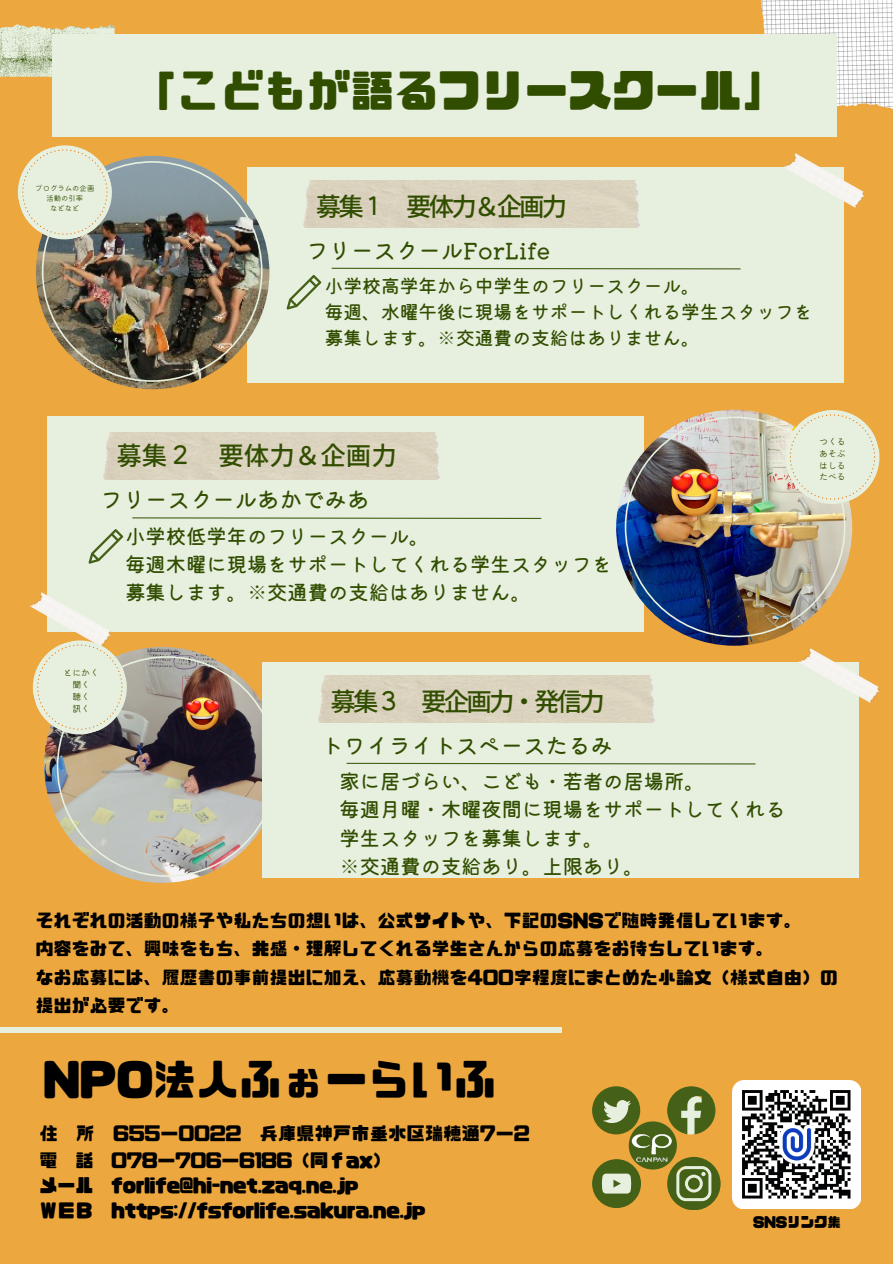
<style>
.page{position:relative;width:893px;height:1264px;background:#fff}
.page>*{position:absolute;margin:0;border:0;box-sizing:border-box;transform-origin:0 0}
.t1{font:43.5px "CP Font";color:#314d00}
.t2{font:42px "CP Font";letter-spacing:.02em;color:#000}
.t3{font:28.5px "CP Font";color:#314d00}
.t4{font:700 25.5px "Bokutachino Gothic 2";letter-spacing:-.115em;color:#314d00}
.t5{font:700 25.5px "Bokutachino Gothic 2";color:#314d00}
.t6{font:500 22.5px "Kiwi Maru";color:#314d00}
.t7{font:500 20.25px/28.2px "Kiwi Maru";color:#314d00}
.t8{font:500 18.75px "Kiwi Maru";color:#314d00}
.t9{font:18px "CP Font";color:#000}
.t10{font:18px "CP Font";letter-spacing:.02em;color:#000}
.t11{font:17.7px/28.2px "CP Font";letter-spacing:.02em;color:#000}
.t12{font:13.35px "CP Font";color:#000}
.t13{font:300 8.85px "Kiwi Maru";color:#314d00}
.t14{font:300 7.35px "Kiwi Maru";color:#314d00}
</style>
<div class="page">
<div style="left:0;top:0;width:892px;height:1263px;background:#eda73f"></div>
<svg style="left:0;top:24px;width:114px;height:53px"></svg>
<img style="left:761px;top:0;width:131px;height:115px">
<svg style="left:592px;top:1086px;width:128px;height:123px"></svg>
<img style="left:624px;top:1121px;width:54px;height:53px">
<div style="left:0;top:1027px;width:561px;height:6px;background:#e7f0df"></div>
<img style="left:732px;top:1080px;width:128px;height:128px">
<div style="left:247px;top:167px;width:596px;height:216px;background:#e7f0df"></div>
<div style="left:303px;top:180px;width:337px;height:48px;background:#dbd3be"></div>
<svg style="left:331px;top:267px;width:410px;height:3px"></svg>
<img style="left:784px;top:153px;width:81px;height:56px">
<svg style="left:286px;top:275px;width:35px;height:34px"></svg>
<div style="left:48px;top:416px;width:595px;height:216px;background:#e7f0df"></div>
<svg style="left:132px;top:517px;width:410px;height:2px"></svg>
<img style="left:30px;top:590px;width:81px;height:45px">
<svg style="left:88px;top:529px;width:35px;height:34px"></svg>
<div style="left:103px;top:432px;width:337px;height:47px;background:#dbd3be"></div>
<img style="left:44px;top:647px;width:236px;height:235px;border-radius:50%">
<img style="left:36px;top:156px;width:233px;height:233px;border-radius:50%">
<div style="left:52px;top:34px;width:784px;height:102px;background:#e7f0df"></div>
<img style="left:42px;top:161px;width:220px;height:221px">
<svg style="left:17px;top:145px;width:100px;height:100px"></svg>
<img style="left:616px;top:410px;width:236px;height:235px;border-radius:50%">
<img style="left:624px;top:416px;width:221px;height:221px">
<svg style="left:780px;top:410px;width:100px;height:99px"></svg>
<div style="left:262px;top:662px;width:596px;height:215px;background:#e7f0df"></div>
<div style="left:318px;top:675px;width:337px;height:47px;background:#dbd3be"></div>
<svg style="left:346px;top:762px;width:410px;height:3px"></svg>
<img style="left:799px;top:648px;width:81px;height:56px">
<img style="left:57px;top:656px;width:205px;height:220px">
<svg style="left:32px;top:635px;width:100px;height:104px"></svg>
<h4 class="t14" style="left:35px;top:182px;width:61px">プログラムの企画</h4>
<h5 class="t14" style="left:46px;top:192px;width:38px">活動の引率</h5>
<p class="t14" style="left:50px;top:202px;width:31px">などなど</p>
<h2 class="t3" style="left:123px;top:48px;width:501px">フリースクールForLIfe25周年記念</h2>
<p class="t1" style="left:133px;top:69px;width:654px">「こどもが語るフリースクール」</p>
<p class="t4" style="left:316px;top:193px;width:249px">募集１ 要体力＆企画力</p>
<p class="t6" style="left:306px;top:233px;width:245px">フリースクールForLife</p>
<h5 class="t8" style="left:324px;top:271px;width:377px">小学校高学年から中学生のフリースクール。</h5>
<p class="t8" style="left:324px;top:297px;width:489px">毎週、水曜午後に現場をサポートしくれる学生スタッフを</p>
<h5 class="t8" style="left:324px;top:323px;width:377px">募集します。※交通費の支給はありません。</h5>
<p class="t5" style="left:116px;top:443px;width:278px">募集２ 要体力＆企画力</p>
<p class="t6" style="left:100px;top:482px;width:271px">フリースクールあかでみあ</p>
<p class="t7" style="left:125px;top:521px;width:488px">小学校低学年のフリースクール。<br>毎週木曜に現場をサポートしてくれる学生スタッフを募集します。※交通費の支給はありません。</p>
<p class="t13" style="left:63px;top:666px;width:37px">とにかく</p>
<p class="t13" style="left:72px;top:678px;width:19px">聞く</p>
<p class="t13" style="left:72px;top:689px;width:19px">聴く</p>
<p class="t13" style="left:72px;top:701px;width:19px">訊く</p>
<p class="t4" style="left:330px;top:688px;width:272px">募集３ 要企画力・発信力</p>
<p class="t6" style="left:321px;top:727px;width:293px">トワイライトスペースたるみ</p>
<p class="t7" style="left:339px;top:766px;width:447px">家に居づらい、こども・若者の居場所。<br>毎週月曜・木曜夜間に現場をサポートしてくれる学生スタッフを募集します。<br>※交通費の支給あり。上限あり。</p>
<p class="t13" style="left:819px;top:434px;width:28px">つくる</p>
<p class="t13" style="left:819px;top:446px;width:28px">あそぶ</p>
<p class="t13" style="left:819px;top:458px;width:28px">はしる</p>
<p class="t13" style="left:819px;top:470px;width:28px">たべる</p>
<p class="t11" style="left:36px;top:906px;width:803px">それぞれの活動の様子や私たちの想いは、公式サイトや、下記のSNSで随時発信しています。<br>内容をみて、興味をもち、共感・理解してくれる学生さんからの応募をお待ちしています。<br>なお応募には、履歴書の事前提出に加え、応募動機を400字程度にまとめた小論文（様式自由）の提出が必要です。</p>
<p class="t2" style="left:44px;top:1058px;width:453px">NPO法人ふぉーらいふ</p>
<p class="t10" style="left:40px;top:1124px;width:491px">住 所 655−0022 兵庫県神戸市垂水区瑞穂通7−2</p>
<p class="t9" style="left:40px;top:1151px;width:353px">電 話 078−706−6186（同ｆax）</p>
<p class="t9" style="left:40px;top:1176px;width:320px">メール forlife@hi-net.zaq.ne.jp</p>
<h4 class="t9" style="left:40px;top:1201px;width:387px">ＷＥＢ https://fsforlife.sakura.ne.jp</h4>
<p class="t12" style="left:753px;top:1215px;width:89px">SNSリンク集</p>
</div>
